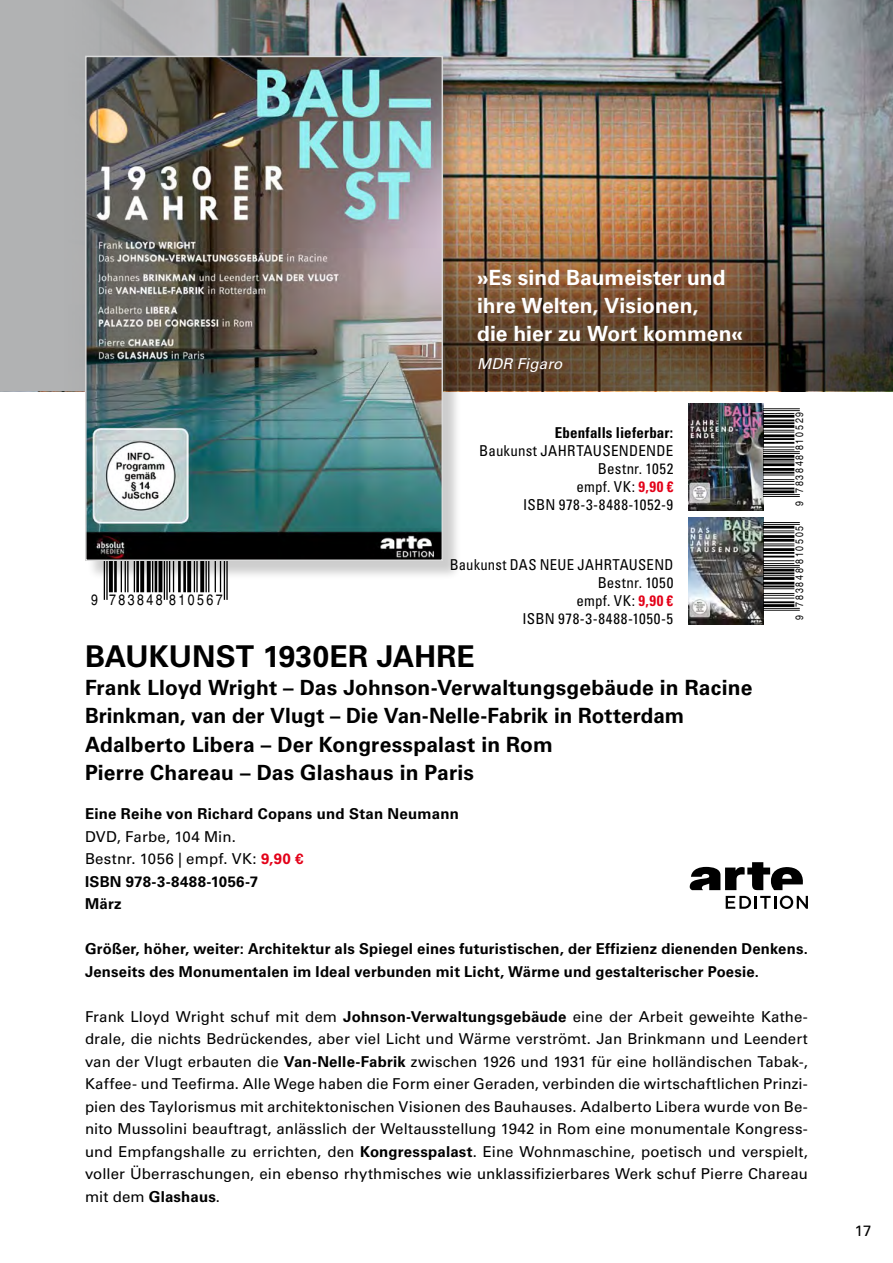
<style>
.page{position:relative;width:893px;height:1263px;background:#fff}
.page>*{position:absolute;margin:0;border:0;box-sizing:border-box;transform-origin:0 0}
.t1{font:700 30px "Univers LT";color:#000}
.t2{font:700 21px/28px "Univers LT";letter-spacing:.005em;color:#000}
.t3{font:700 21px/28px "Univers LT";letter-spacing:.005em;color:#fff}
.t4{font:15.15px "Helvetica";letter-spacing:.195em;color:#000;scale:.82 1}
.t5{font:15px/22.5px "Univers LT";letter-spacing:.01em;color:#000}
.t6{font:700 15px/22.5px "Univers LT";letter-spacing:.015em;color:#000}
.t7{font:condensed 15px/18px "Univers LT";letter-spacing:.015em;color:#000;text-align:right}
.t8{font:700 condensed 15px "Univers LT";letter-spacing:.005em;color:#000}
.t9{font:italic 15px "Univers LT";letter-spacing:.01em;color:#fff}
.t10{font:10.8px "Helvetica";letter-spacing:.195em;color:#000;scale:.82 1}
.s1{font-weight:700;color:#e30018}
.s2{font-weight:700}
</style>
<div class="page">
<img style="left:1px;top:0;width:892px;height:391px">
<hr style="left:0;top:0;width:1px;height:391px;background:#b1b2b3">
<hr style="left:104px;top:560px;width:1px;height:40px;background:#000">
<hr style="left:106px;top:560px;width:2px;height:40px;background:#000">
<svg style="left:109px;top:580px;width:4px;height:12px"></svg>
<hr style="left:114px;top:560px;width:3px;height:32px;background:#000">
<hr style="left:121px;top:560px;width:1px;height:32px;background:#000">
<hr style="left:125px;top:560px;width:1px;height:32px;background:#000">
<hr style="left:127px;top:560px;width:2px;height:32px;background:#000">
<hr style="left:134px;top:560px;width:1px;height:32px;background:#000">
<hr style="left:136px;top:560px;width:3px;height:32px;background:#000">
<svg style="left:140px;top:580px;width:4px;height:12px"></svg>
<svg style="left:147px;top:580px;width:4px;height:12px"></svg>
<hr style="left:152px;top:560px;width:1px;height:32px;background:#000">
<hr style="left:154px;top:560px;width:3px;height:32px;background:#000">
<div style="left:158px;top:560px;width:5px;height:32px;background:#000"></div>
<hr style="left:164px;top:560px;width:1px;height:40px;background:#000">
<hr style="left:166px;top:560px;width:2px;height:40px;background:#000">
<hr style="left:169px;top:560px;width:1px;height:32px;background:#000">
<hr style="left:173px;top:560px;width:1px;height:32px;background:#000">
<hr style="left:178px;top:560px;width:3px;height:32px;background:#000">
<hr style="left:183px;top:560px;width:3px;height:32px;background:#000">
<svg style="left:187px;top:580px;width:4px;height:12px"></svg>
<hr style="left:194px;top:560px;width:1px;height:32px;background:#000">
<hr style="left:196px;top:560px;width:2px;height:32px;background:#000">
<svg style="left:200px;top:580px;width:4px;height:12px"></svg>
<hr style="left:205px;top:560px;width:2px;height:32px;background:#000">
<hr style="left:208px;top:560px;width:1px;height:32px;background:#000">
<hr style="left:215px;top:560px;width:1px;height:32px;background:#000">
<hr style="left:220px;top:560px;width:1px;height:32px;background:#000">
<hr style="left:224px;top:560px;width:1px;height:40px;background:#000">
<hr style="left:226px;top:560px;width:2px;height:40px;background:#000">
<div style="left:87px;top:58px;width:375px;height:522px;background:#000;opacity:.2"></div>
<img style="left:88px;top:59px;width:352px;height:499px">
<div style="left:85px;top:56px;width:358px;height:505px;border:2px solid #dadada"></div>
<svg style="left:690px;top:862px;width:113px;height:28px"></svg>
<svg style="left:726px;top:896px;width:82px;height:13px"></svg>
<img style="left:688px;top:404px;width:75px;height:106px">
<hr style="left:763px;top:496px;width:37px;height:1px;background:#000">
<hr style="left:763px;top:494px;width:37px;height:1px;background:#000">
<hr style="left:763px;top:490px;width:31px;height:3px;background:#000">
<hr style="left:763px;top:487px;width:31px;height:3px;background:#000">
<hr style="left:763px;top:484px;width:31px;height:1px;background:#000">
<hr style="left:763px;top:481px;width:31px;height:1px;background:#000">
<hr style="left:763px;top:479px;width:31px;height:1px;background:#000">
<hr style="left:763px;top:474px;width:31px;height:1px;background:#000">
<hr style="left:763px;top:472px;width:31px;height:2px;background:#000">
<hr style="left:763px;top:468px;width:31px;height:3px;background:#000">
<hr style="left:763px;top:463px;width:31px;height:3px;background:#000">
<hr style="left:763px;top:461px;width:31px;height:1px;background:#000">
<hr style="left:763px;top:459px;width:31px;height:2px;background:#000">
<hr style="left:763px;top:455px;width:31px;height:3px;background:#000">
<hr style="left:763px;top:453px;width:37px;height:1px;background:#000">
<hr style="left:763px;top:451px;width:37px;height:1px;background:#000">
<hr style="left:763px;top:449px;width:31px;height:1px;background:#000">
<hr style="left:763px;top:446px;width:31px;height:1px;background:#000">
<hr style="left:763px;top:442px;width:31px;height:2px;background:#000">
<hr style="left:763px;top:438px;width:31px;height:2px;background:#000">
<hr style="left:763px;top:434px;width:31px;height:3px;background:#000">
<hr style="left:763px;top:432px;width:31px;height:1px;background:#000">
<hr style="left:763px;top:430px;width:31px;height:1px;background:#000">
<hr style="left:763px;top:425px;width:31px;height:3px;background:#000">
<hr style="left:763px;top:422px;width:31px;height:2px;background:#000">
<hr style="left:763px;top:419px;width:31px;height:2px;background:#000">
<hr style="left:763px;top:415px;width:31px;height:3px;background:#000">
<hr style="left:763px;top:413px;width:31px;height:1px;background:#000">
<hr style="left:763px;top:410px;width:37px;height:1px;background:#000">
<hr style="left:763px;top:408px;width:37px;height:1px;background:#000">
<img style="left:688px;top:518px;width:75px;height:106px">
<hr style="left:763px;top:610px;width:37px;height:1px;background:#000">
<hr style="left:763px;top:608px;width:37px;height:1px;background:#000">
<hr style="left:763px;top:604px;width:31px;height:3px;background:#000">
<hr style="left:763px;top:601px;width:31px;height:2px;background:#000">
<hr style="left:763px;top:598px;width:31px;height:1px;background:#000">
<hr style="left:763px;top:595px;width:31px;height:1px;background:#000">
<hr style="left:763px;top:593px;width:31px;height:1px;background:#000">
<hr style="left:763px;top:588px;width:31px;height:1px;background:#000">
<hr style="left:763px;top:585px;width:31px;height:2px;background:#000">
<hr style="left:763px;top:582px;width:31px;height:3px;background:#000">
<hr style="left:763px;top:577px;width:31px;height:3px;background:#000">
<hr style="left:763px;top:575px;width:31px;height:1px;background:#000">
<hr style="left:763px;top:572px;width:31px;height:2px;background:#000">
<svg style="left:763px;top:568px;width:31px;height:4px"></svg>
<hr style="left:763px;top:567px;width:37px;height:1px;background:#000">
<hr style="left:763px;top:565px;width:37px;height:1px;background:#000">
<hr style="left:763px;top:563px;width:31px;height:1px;background:#000">
<hr style="left:763px;top:560px;width:31px;height:1px;background:#000">
<hr style="left:763px;top:555px;width:31px;height:3px;background:#000">
<hr style="left:763px;top:552px;width:31px;height:2px;background:#000">
<hr style="left:763px;top:548px;width:31px;height:3px;background:#000">
<hr style="left:763px;top:545px;width:31px;height:1px;background:#000">
<hr style="left:763px;top:543px;width:31px;height:1px;background:#000">
<hr style="left:763px;top:539px;width:31px;height:3px;background:#000">
<hr style="left:763px;top:535px;width:31px;height:3px;background:#000">
<hr style="left:763px;top:532px;width:31px;height:1px;background:#000">
<hr style="left:763px;top:530px;width:31px;height:1px;background:#000">
<hr style="left:763px;top:526px;width:31px;height:3px;background:#000">
<hr style="left:763px;top:524px;width:37px;height:1px;background:#000">
<hr style="left:763px;top:522px;width:37px;height:1px;background:#000">
<p class="t4" style="left:91px;top:588px;width:162px">9 783848 810567</p>
<h2 class="t3" style="left:477px;top:263px;width:268px">»Es sind Baumeister und ihre Welten, Visionen,<br>die hier zu Wort kommen«</h2>
<p class="t9" style="left:477px;top:355px;width:87px">MDR Figaro</p>
<p class="t8" style="left:555px;top:424px;width:120px">Ebenfalls lieferbar:</p>
<p class="t7" style="left:479px;top:442px;width:196px">Baukunst JAHRTAUSENDENDE<br>Bestnr. 1052<br>empf. VK: <span class="s1">9,90 €<br></span>ISBN 978-3-8488-1052-9</p>
<p class="t7" style="left:450px;top:555px;width:225px">Baukunst DAS NEUE JAHRTAUSEND<br>Bestnr. 1050<br>empf. VK: <span class="s1">9,90 €<br></span>ISBN 978-3-8488-1050-5</p>
<p class="t10" style="left:791px;top:506px;width:116px;rotate:-90deg">9 783848 810529</p>
<p class="t10" style="left:791px;top:620px;width:116px;rotate:-90deg">9 783848 810505</p>
<h1 class="t1" style="left:85px;top:639px;width:391px">BAUKUNST 1930ER JAHRE</h1>
<h2 class="t2" style="left:85px;top:674px;width:669px">Frank Lloyd Wright – Das Johnson-Verwaltungsgebäude in Racine Brinkman, van der Vlugt – Die Van-Nelle-Fabrik in Rotterdam Adalberto Libera – Der Kongresspalast in Rom<br>Pierre Chareau – Das Glashaus in Paris</h2>
<p class="t6" style="left:85px;top:803px;width:375px">Eine Reihe von Richard Copans und Stan Neumann</p>
<p class="t5" style="left:85px;top:825px;width:220px">DVD, Farbe, 104 Min.<br>Bestnr. 1056 | empf. VK: <span class="s1">9,90 €<br></span><span class="s2">ISBN 978-3-8488-1056-7<br>März</span></p>
<p class="t6" style="left:85px;top:938px;width:724px">Größer, höher, weiter: Architektur als Spiegel eines futuristischen, der Effizienz dienenden Denkens.<br>Jenseits des Monumentalen im Ideal verbunden mit Licht, Wärme und gestalterischer Poesie.</p>
<p class="t5" style="left:85px;top:1005px;width:724px;text-align:justify">Frank Lloyd Wright schuf mit dem <span class="s2">Johnson-Verwaltungsgebäude</span> eine der Arbeit geweihte Kathe&shy;drale, die nichts Bedrückendes, aber viel Licht und Wärme verströmt. Jan Brinkmann und Leendert van der Vlugt erbauten die <span class="s2">Van-Nelle-Fabrik</span> zwischen 1926 und 1931 für eine holländischen Tabak-, Kaffee- und Teefirma. Alle Wege haben die Form einer Geraden, verbinden die wirtschaftlichen Prinzi&shy;pien des Taylorismus mit architektonischen Visionen des Bauhauses. Adalberto Libera wurde von Be&shy;nito Mussolini beauftragt, anlässlich der Weltausstellung 1942 in Rom eine monumentale Kongress&shy;und Empfangshalle zu errichten, den <span class="s2">Kongresspalast</span>. Eine Wohnmaschine, poetisch und verspielt, voller Überraschungen, ein ebenso rhythmisches wie unklassifizierbares Werk schuf Pierre Chareau mit dem <span class="s2">Glashaus</span>.</p>
<p class="t5" style="left:855px;top:1219px;width:18px">17</p>
</div>
